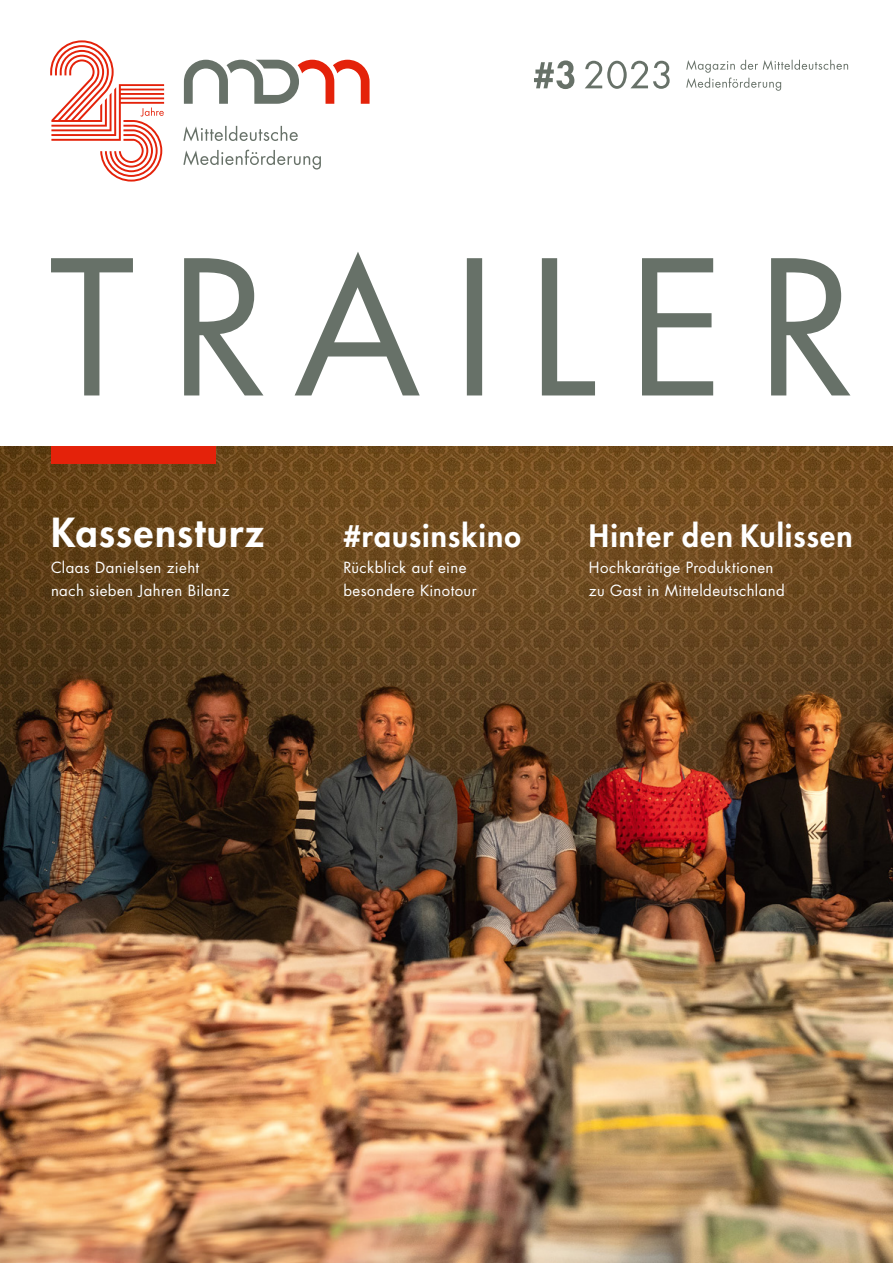
<style>
.page{position:relative;width:893px;height:1263px;background:#fff}
.page>*{position:absolute;margin:0;border:0;box-sizing:border-box;transform-origin:0 0}
.t1{font:800 39px "Futura Std";letter-spacing:.035em;color:#fff}
.t2{font:800 30px "Futura Std";letter-spacing:.035em;color:#fff}
.t3{font:15px/22.5px "Futura Std";letter-spacing:.025em;color:#fff}
</style>
<div class="page">
<svg style="left:534px;top:60px;width:136px;height:29px"></svg>
<img style="left:0;top:446px;width:893px;height:817px">
<div style="left:51px;top:446px;width:164px;height:17px;background:#e4220a"></div>
<svg style="left:51px;top:252px;width:799px;height:143px"></svg>
<svg style="left:686px;top:60px;width:162px;height:31px"></svg>
<svg style="left:184px;top:60px;width:186px;height:44px"></svg>
<svg style="left:183px;top:150px;width:138px;height:20px"></svg>
<svg style="left:183px;top:126px;width:115px;height:15px"></svg>
<svg style="left:50px;top:40px;width:114px;height:142px"></svg>
<h1 class="t1" style="left:51px;top:507px;width:215px">Kassensturz</h1>
<p class="t3" style="left:51px;top:557px;width:180px">Claas Danielsen zieht nach sieben Jahren Bilanz</p>
<h2 class="t2" style="left:343px;top:516px;width:179px">#rausinskino</h2>
<p class="t3" style="left:343px;top:557px;width:135px">Rückblick auf eine besondere Kinotour</p>
<h2 class="t2" style="left:589px;top:516px;width:265px">Hinter den Kulissen</h2>
<p class="t3" style="left:589px;top:557px;width:197px">Hochkarätige Produktionen zu Gast in Mitteldeutschland</p>
</div>
